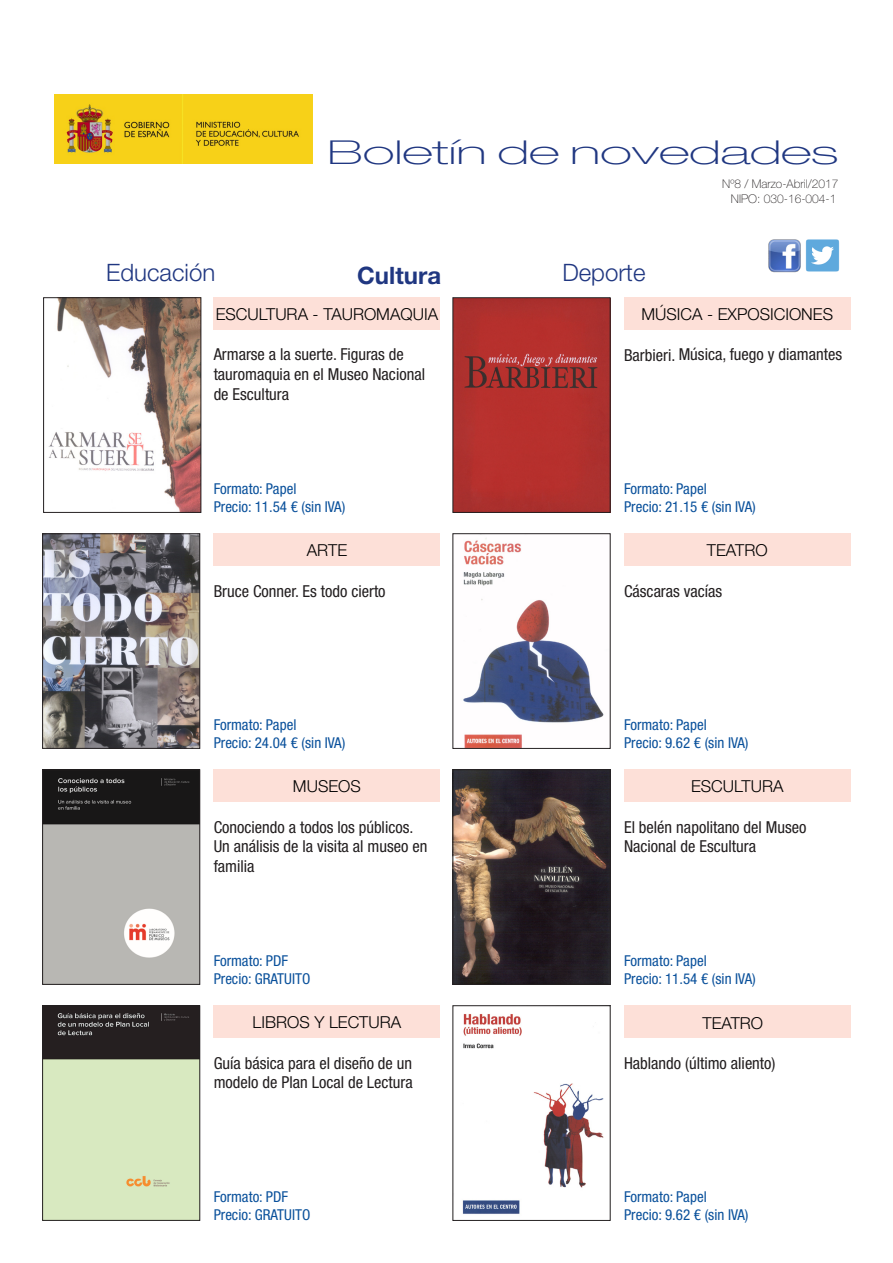
<style>
.page{position:relative;width:893px;height:1263px;background:#fff}
.page>*{position:absolute;margin:0;border:0;box-sizing:border-box;transform-origin:0 0}
.t1{font:100 expanded 33px "Helvetica Neue LT Pro";color:#203781;scale:1.5 1}
.t2{font:300 24px "Helvetica Neue LT Pro";color:#203781}
.t3{font:700 24px "Helvetica Neue LT Pro";color:#203781}
.TÍTULO{font:condensed 16.5px/19.8px "Helvetica Neue LT Pro";color:#231f20}
.CUADRITO{font:300 16.5px "Helvetica Neue LT Pro";color:#000}
.PRECIO{font:condensed 15px "Helvetica Neue LT Pro";color:#09509b}
.t4{font:100 12px "Helvetica Neue LT Pro";color:#231f20}
</style>
<div class="page">
<img style="left:54px;top:95px;width:258px;height:69px">
<img style="left:806px;top:239px;width:34px;height:33px">
<img style="left:768px;top:239px;width:33px;height:34px">
<img style="left:455px;top:300px;width:153px;height:210px">
<img style="left:463px;top:538px;width:141px;height:208px">
<img style="left:455px;top:772px;width:153px;height:210px">
<div style="left:453px;top:770px;width:157px;height:214px;border:1px solid #231f20"></div>
<img style="left:462px;top:1014px;width:142px;height:200px">
<div style="left:214px;top:298px;width:226px;height:32px;background:#fde0d8"></div>
<div style="left:214px;top:534px;width:226px;height:32px;background:#fde0d8"></div>
<div style="left:214px;top:770px;width:226px;height:32px;background:#fde0d8"></div>
<div style="left:214px;top:1006px;width:226px;height:32px;background:#fde0d8"></div>
<img style="left:45px;top:536px;width:153px;height:210px">
<div style="left:43px;top:534px;width:157px;height:214px;border:1px solid #231f20"></div>
<img style="left:45px;top:772px;width:153px;height:210px">
<div style="left:43px;top:770px;width:157px;height:214px;border:1px solid #231f20"></div>
<img style="left:45px;top:1008px;width:153px;height:210px">
<div style="left:43px;top:1006px;width:157px;height:214px;border:1px solid #231f20"></div>
<div style="left:624px;top:298px;width:226px;height:32px;background:#fde0d8"></div>
<div style="left:624px;top:534px;width:226px;height:32px;background:#fde0d8"></div>
<div style="left:624px;top:770px;width:226px;height:32px;background:#fde0d8"></div>
<div style="left:624px;top:1006px;width:226px;height:32px;background:#fde0d8"></div>
<img style="left:48px;top:300px;width:151px;height:210px">
<p class="t1" style="left:327px;top:133px;width:342px">Boletín de novedades</p>
<p class="t4" style="left:722px;top:177px;width:118px">Nº8 / Marzo-Abril/2017</p>
<p class="t2" style="left:106px;top:258px;width:110px">Educación</p>
<p class="t3" style="left:357px;top:260px;width:85px">Cultura</p>
<p class="t2" style="left:562px;top:258px;width:85px">Deporte</p>
<p class="t4" style="left:731px;top:192px;width:107px">NIPO: 030-16-004-1</p>
<p class="CUADRITO" style="left:216px;top:304px;width:224px">ESCULTURA - TAUROMAQUIA</p>
<p class="CUADRITO" style="left:641px;top:304px;width:193px">MÚSICA - EXPOSICIONES</p>
<p class="TÍTULO" style="left:214px;top:345px;width:213px">Armarse a la suerte. Figuras de tauromaquia en el Museo Nacional de Escultura</p>
<p class="TÍTULO" style="left:624px;top:345px;width:220px">Barbieri. Música, fuego y diamantes</p>
<p class="PRECIO" style="left:214px;top:480px;width:84px">Formato: Papel</p>
<p class="PRECIO" style="left:214px;top:498px;width:133px">Precio: 11.54 € (sin IVA)</p>
<p class="PRECIO" style="left:624px;top:480px;width:84px">Formato: Papel</p>
<p class="PRECIO" style="left:624px;top:498px;width:133px">Precio: 21.15 € (sin IVA)</p>
<p class="CUADRITO" style="left:307px;top:540px;width:42px">ARTE</p>
<p class="CUADRITO" style="left:707px;top:540px;width:62px">TEATRO</p>
<p class="TÍTULO" style="left:214px;top:581px;width:173px">Bruce Conner. Es todo cierto</p>
<p class="TÍTULO" style="left:624px;top:581px;width:100px">Cáscaras vacías</p>
<p class="PRECIO" style="left:214px;top:716px;width:84px">Formato: Papel</p>
<p class="PRECIO" style="left:214px;top:734px;width:133px">Precio: 24.04 € (sin IVA)</p>
<p class="PRECIO" style="left:624px;top:716px;width:84px">Formato: Papel</p>
<p class="PRECIO" style="left:624px;top:734px;width:126px">Precio: 9.62 € (sin IVA)</p>
<p class="CUADRITO" style="left:293px;top:776px;width:69px">MUSEOS</p>
<p class="CUADRITO" style="left:691px;top:776px;width:94px">ESCULTURA</p>
<p class="TÍTULO" style="left:214px;top:817px;width:215px">Conociendo a todos los públicos.<br>Un análisis de la visita al museo en familia</p>
<p class="TÍTULO" style="left:624px;top:817px;width:184px">El belén napolitano del Museo<br>Nacional de Escultura</p>
<p class="PRECIO" style="left:214px;top:952px;width:76px">Formato: PDF</p>
<p class="PRECIO" style="left:214px;top:970px;width:98px">Precio: GRATUITO</p>
<p class="PRECIO" style="left:624px;top:952px;width:84px">Formato: Papel</p>
<p class="PRECIO" style="left:624px;top:970px;width:133px">Precio: 11.54 € (sin IVA)</p>
<p class="CUADRITO" style="left:253px;top:1012px;width:150px">LIBROS Y LECTURA</p>
<p class="CUADRITO" style="left:702px;top:1013px;width:62px">TEATRO</p>
<p class="TÍTULO" style="left:214px;top:1053px;width:201px">Guía básica para el diseño de un modelo de Plan Local de Lectura</p>
<p class="TÍTULO" style="left:624px;top:1053px;width:153px">Hablando (último aliento)</p>
<p class="PRECIO" style="left:214px;top:1188px;width:76px">Formato: PDF</p>
<p class="PRECIO" style="left:214px;top:1206px;width:98px">Precio: GRATUITO</p>
<p class="PRECIO" style="left:624px;top:1188px;width:84px">Formato: Papel</p>
<p class="PRECIO" style="left:624px;top:1206px;width:126px">Precio: 9.62 € (sin IVA)</p>
</div>
